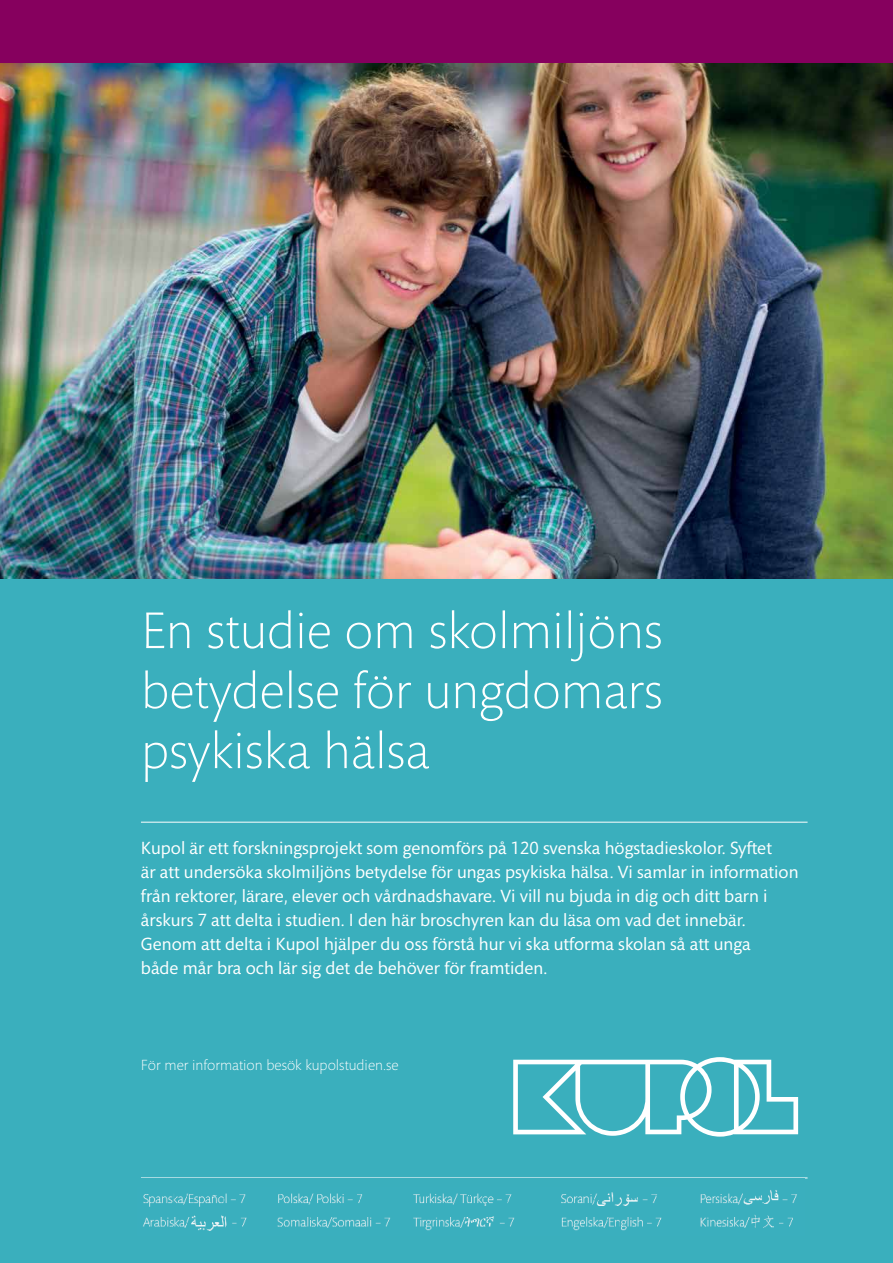
<style>
.page{position:relative;width:893px;height:1263px;background:#3aafbd}
.page>*{position:absolute;margin:0;border:0;box-sizing:border-box;transform-origin:0 0}
.t1{font:300 52.5px/60px "Mundo Sans Std";color:#fff;text-align:justify}
.t2{font:18px/24px "Mundo Sans Std";color:#fff}
.t3{font:300 15px "Mundo Sans Std";color:#fff}
</style>
<div class="page">
<div style="left:0;top:0;width:893px;height:64px;background:#86005e"></div>
<img style="left:0;top:64px;width:893px;height:514px">
<svg style="left:513px;top:1057px;width:285px;height:79px"></svg>
<hr style="left:141px;top:822px;width:667px;height:1px;background:#fff">
<hr style="left:141px;top:1177px;width:667px;height:1px;background:#fff">
<img style="left:143px;top:1190px;width:654px;height:41px">
<h1 class="t1" style="left:141px;top:602px;width:523px">En studie om skolmiljöns betydelse för ungdomars psykiska hälsa</h1>
<p class="t2" style="left:141px;top:836px;width:659px">Kupol är ett forskningsprojekt som genomförs på 120 svenska högstadieskolor. Syftet<br>är att undersöka skolmiljöns betydelse för ungas psykiska hälsa. Vi samlar in information från rektorer, lärare, elever och vårdnadshavare. Vi vill nu bjuda in dig och ditt barn i årskurs 7 att delta i studien. I den här broschyren kan du läsa om vad det innebär.<br>Genom att delta i Kupol hjälper du oss förstå hur vi ska utforma skolan så att unga<br>både mår bra och lär sig det de behöver för framtiden.</p>
<p class="t3" style="left:141px;top:1057px;width:259px">För mer information besök kupolstudien.se</p>
</div>
